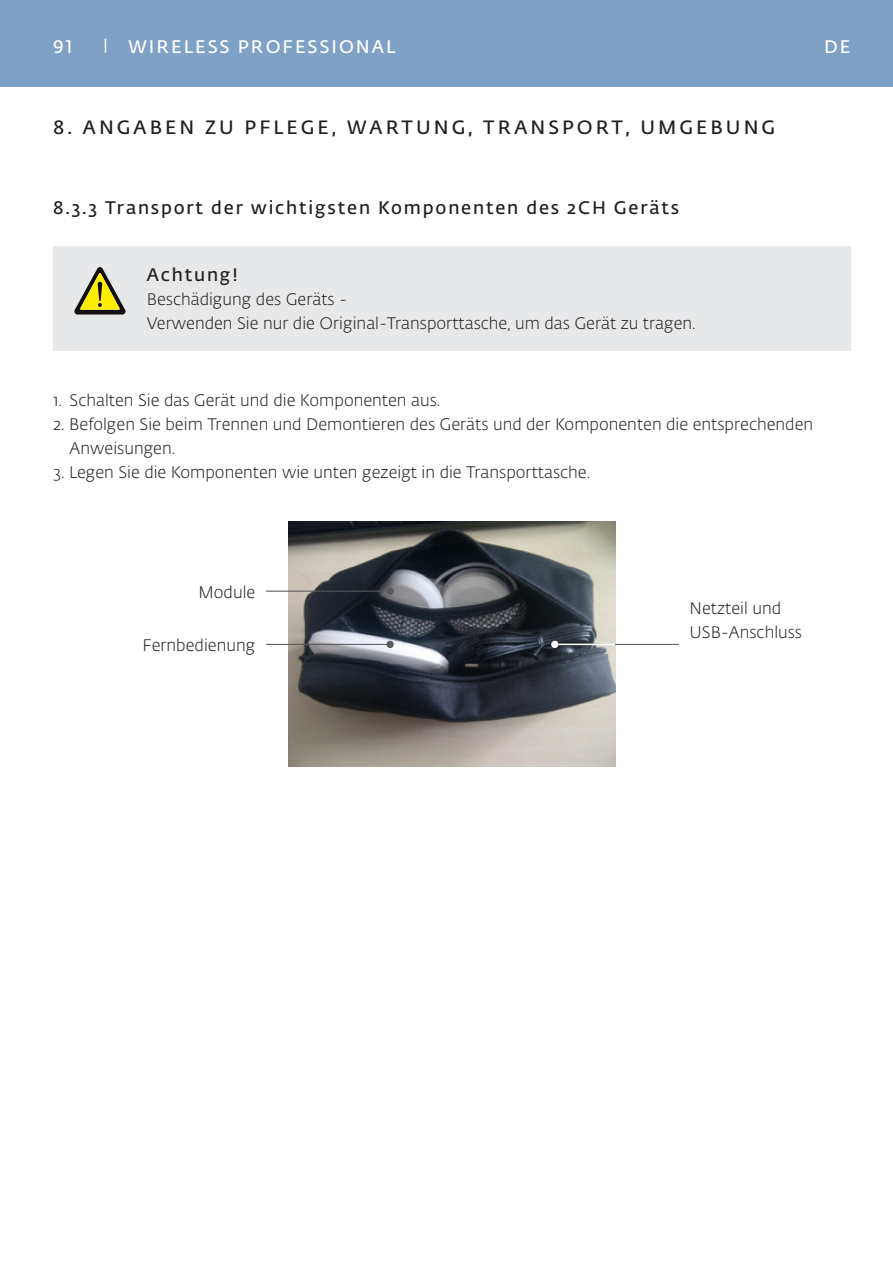
<style>
.page{position:relative;width:893px;height:1263px;background:#fff}
.page>*{position:absolute;margin:0;border:0;box-sizing:border-box;transform-origin:0 0}
.t1{font:600 19.05px "Fedra Sans Alt Pro";letter-spacing:.16em;color:#231f20}
.Subtitle{font:600 18px "Fedra Sans Alt Pro";letter-spacing:.1em;color:#231f20}
.t2{font:600 18px "Fedra Sans Alt Pro";letter-spacing:.11em;color:#fff}
.Basic_Body{font:300 16.5px/24px "Fedra Sans Alt Pro";color:#231f20}
</style>
<div class="page">
<div style="left:0;top:0;width:893px;height:87px;background:#7fa1c5"></div>
<svg style="left:105px;top:39px;width:1px;height:14px"></svg>
<div style="left:53px;top:246px;width:797px;height:104px;background:#e7e8e9"></div>
<svg style="left:74px;top:267px;width:52px;height:47px"></svg>
<img style="left:289px;top:522px;width:326px;height:245px">
<hr style="left:266px;top:591px;width:124px;height:1px;background:#595a5c">
<div style="left:386px;top:587px;width:8px;height:8px;background:#595a5c;border-radius:50%"></div>
<hr style="left:266px;top:644px;width:124px;height:1px;background:#595a5c">
<div style="left:386px;top:641px;width:8px;height:7px;background:#595a5c;border-radius:50%"></div>
<hr style="left:555px;top:644px;width:123px;height:1px;background:#595a5c">
<div style="left:551px;top:641px;width:7px;height:7px;background:#fff;border-radius:50%"></div>
<hr style="left:558px;top:644px;width:57px;height:1px;background:#fff">
<p class="t2" style="left:53px;top:33px;width:21px">91</p>
<p class="t2" style="left:128px;top:33px;width:269px">WIRELESS PROFESSIONAL</p>
<p class="t2" style="left:824px;top:34px;width:28px">DE</p>
<p class="t1" style="left:53px;top:113px;width:511px">8. Angaben zu Pf lege, Wartung, Transpo</p>
<p class="t1" style="left:596px;top:113px;width:181px">rt, Um geb ung</p>
<p class="Subtitle" style="left:53px;top:194px;width:628px">8.3.3 Transport der wichtigsten Komponenten des 2CH Geräts</p>
<p class="Subtitle" style="left:147px;top:262px;width:93px">Achtung!</p>
<p class="Basic_Body" style="left:147px;top:287px;width:202px">Beschädigung des Geräts -</p>
<p class="Basic_Body" style="left:147px;top:311px;width:551px">Verwenden Sie nur die Original-Transporttasche, um das Gerät zu tragen.</p>
<p class="Basic_Body" style="left:53px;top:388px;width:389px">1. Schalten Sie das Gerät und die Komponenten aus.</p>
<p class="Basic_Body" style="left:70px;top:412px;width:745px;text-indent:-16px">2. Befolgen Sie beim Trennen und Demontieren des Geräts und der Komponenten die entsprechenden<br>Anweisungen.</p>
<p class="Basic_Body" style="left:53px;top:460px;width:539px">3. Legen Sie die Komponenten wie unten gezeigt in die Transporttasche.</p>
<p class="Basic_Body" style="left:199px;top:579px;width:58px">Module</p>
<p class="Basic_Body" style="left:142px;top:633px;width:114px">Fernbedienung</p>
<p class="Basic_Body" style="left:690px;top:596px;width:114px">Netzteil und<br>USB-Anschluss</p>
</div>
